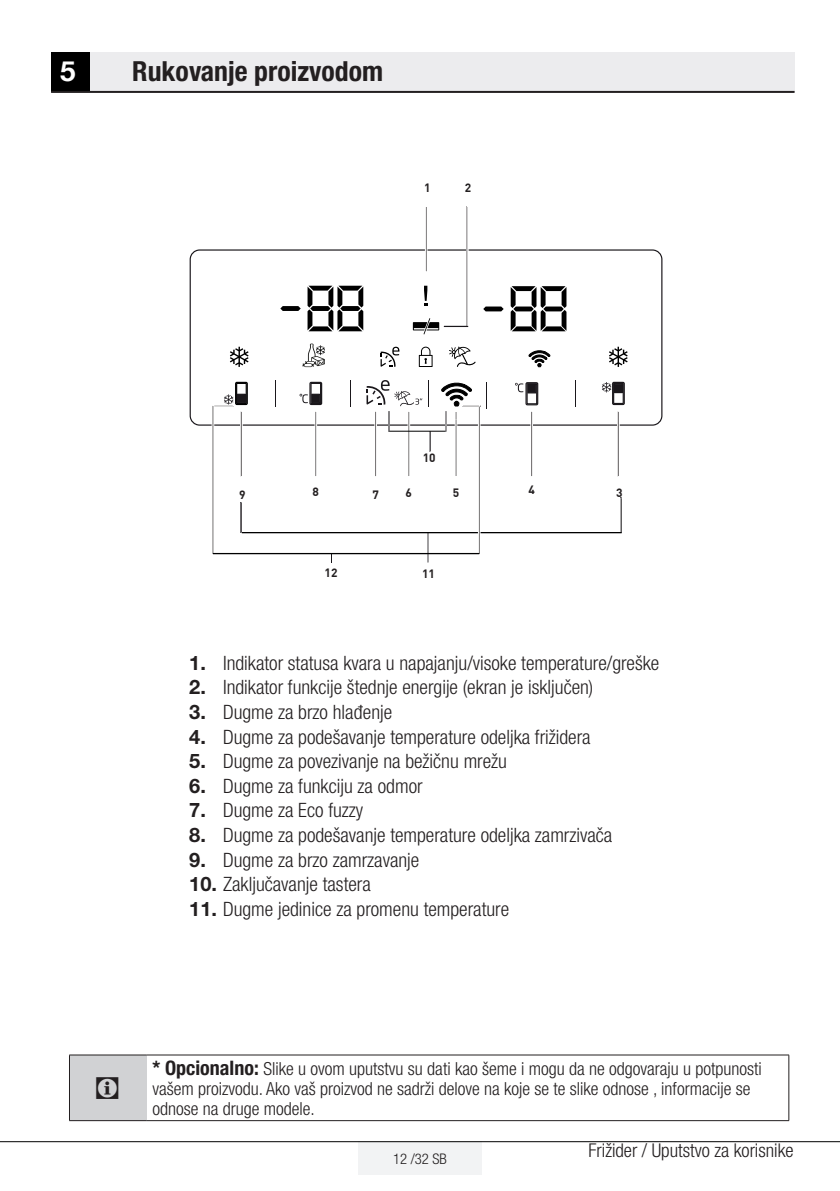
<style>
.page{position:relative;width:840px;height:1191px;background:#fff}
.page>*{position:absolute;margin:0;border:0;box-sizing:border-box;transform-origin:0 0}
.t1{font:32px "ZIWARNUN";color:#231f20}
.t2{font:700 condensed 27.8px "Helvetica Neue LT Pro";color:#231f20}
.t3{font:700 27.8px "Helvetica Neue";color:#fff}
.t4{font:300 condensed 19.8px "Helvetica Neue LT Pro";color:#231f20}
.t5{font:300 condensed 19px "Helvetica Neue LT Pro";color:#231f20}
.t6{font:300 condensed 18px/20px "Helvetica Neue LT Pro";color:#231f20}
.t7{font:300 condensed 14.6px "Helvetica Neue LT Pro";color:#231f20}
.t8{font:700 11.8px "Grundig DIN";color:#231f20}
.s1{font-weight:700;font-stretch:normal;font-size:20px}
.s2{font-weight:700;font-size:20px}
</style>
<div class="page">
<div style="left:358px;top:1141px;width:123px;height:33px;background:#f2f3f4"></div>
<hr style="left:0;top:1141px;width:839px;height:1px;background:#000">
<div style="left:51px;top:52px;width:39px;height:40px;background:#000"></div>
<div style="left:90px;top:52px;width:704px;height:40px;background:#ececee"></div>
<hr style="left:51px;top:91px;width:743px;height:2px;background:#231f20">
<div style="left:69px;top:1055px;width:78px;height:65px;background:#d1d2d4"></div>
<hr style="left:69px;top:1120px;width:78px;height:1px;background:#231f20">
<hr style="left:147px;top:1120px;width:641px;height:1px;background:#231f20">
<hr style="left:69px;top:1055px;width:1px;height:65px;background:#231f20">
<hr style="left:788px;top:1055px;width:1px;height:65px;background:#231f20">
<hr style="left:69px;top:1054px;width:78px;height:1px;background:#231f20">
<hr style="left:147px;top:1054px;width:641px;height:1px;background:#231f20">
<svg style="left:191px;top:251px;width:472px;height:312px"></svg>
<div style="left:189px;top:249px;width:473px;height:177px;border:1px solid #1a171b;border-radius:9px"></div>
<svg style="left:230px;top:347px;width:18px;height:20px"></svg>
<svg style="left:608px;top:347px;width:19px;height:20px"></svg>
<div style="left:611px;top:382px;width:13px;height:23px;border:1px solid #1a171b"></div>
<div style="left:612px;top:383px;width:11px;height:21px;border:1px solid #1a171b"></div>
<svg style="left:601px;top:382px;width:22px;height:12px"></svg>
<div style="left:309px;top:382px;width:13px;height:23px;border:1px solid #1a171b"></div>
<div style="left:310px;top:383px;width:11px;height:21px;border:1px solid #1a171b"></div>
<svg style="left:235px;top:382px;width:13px;height:23px"></svg>
<div style="left:236px;top:383px;width:10px;height:20px;background:#fff"></div>
<div style="left:236px;top:383px;width:11px;height:21px;border:1px solid #000"></div>
<svg style="left:575px;top:380px;width:1px;height:27px"></svg>
<svg style="left:275px;top:380px;width:1px;height:27px"></svg>
<svg style="left:350px;top:380px;width:1px;height:27px"></svg>
<svg style="left:428px;top:380px;width:1px;height:27px"></svg>
<div style="left:525px;top:382px;width:13px;height:23px;border:1px solid #1a171b"></div>
<div style="left:526px;top:383px;width:11px;height:21px;border:1px solid #1a171b"></div>
<svg style="left:307px;top:286px;width:56px;height:45px"></svg>
<svg style="left:280px;top:306px;width:20px;height:5px"></svg>
<svg style="left:483px;top:306px;width:20px;height:5px"></svg>
<svg style="left:510px;top:286px;width:56px;height:45px"></svg>
<svg style="left:418px;top:347px;width:14px;height:20px"></svg>
<svg style="left:299px;top:393px;width:22px;height:11px"></svg>
<svg style="left:514px;top:383px;width:22px;height:11px"></svg>
<svg style="left:380px;top:347px;width:19px;height:20px"></svg>
<svg style="left:448px;top:346px;width:27px;height:21px"></svg>
<svg style="left:424px;top:286px;width:3px;height:20px"></svg>
<div style="left:425px;top:206px;width:2px;height:66px;border:1px solid #fff"></div>
<div style="left:455px;top:411px;width:1px;height:66px;border:1px solid #fff"></div>
<div style="left:374px;top:411px;width:2px;height:66px;border:1px solid #fff"></div>
<div style="left:240px;top:411px;width:2px;height:66px;border:1px solid #fff"></div>
<svg style="left:212px;top:393px;width:34px;height:13px"></svg>
<div style="left:617px;top:411px;width:2px;height:66px;border:1px solid #fff"></div>
<div style="left:530px;top:411px;width:2px;height:66px;border:1px solid #fff"></div>
<div style="left:466px;top:206px;width:2px;height:120px;border:1px solid #fff"></div>
<svg style="left:412px;top:318px;width:56px;height:16px"></svg>
<svg style="left:528px;top:350px;width:22px;height:17px"></svg>
<svg style="left:302px;top:343px;width:23px;height:24px"></svg>
<svg style="left:429px;top:430px;width:2px;height:22px"></svg>
<svg style="left:366px;top:380px;width:56px;height:52px"></svg>
<hr style="left:389px;top:431px;width:56px;height:1px;background:#000">
<svg style="left:427px;top:533px;width:1px;height:30px"></svg>
<svg style="left:620px;top:497px;width:2px;height:36px"></svg>
<svg style="left:240px;top:502px;width:2px;height:31px"></svg>
<hr style="left:242px;top:532px;width:379px;height:1px;background:#000">
<div style="left:478px;top:405px;width:2px;height:149px;border:1px solid #fff"></div>
<hr style="left:213px;top:553px;width:266px;height:1px;background:#000">
<svg style="left:440px;top:381px;width:46px;height:51px"></svg>
<h2 class="t3" style="left:60px;top:54px;width:17px">5</h2>
<h2 class="t2" style="left:132px;top:54px;width:252px">Rukovanje proizvodom</h2>
<p class="t8" style="left:424px;top:183px;width:8px">1</p>
<p class="t8" style="left:464px;top:183px;width:8px">2</p>
<p class="t8" style="left:422px;top:453px;width:14px">10</p>
<p class="t8" style="left:239px;top:490px;width:8px">9</p>
<p class="t8" style="left:312px;top:487px;width:8px">8</p>
<p class="t8" style="left:372px;top:490px;width:8px">7</p>
<p class="t8" style="left:405px;top:487px;width:8px">6</p>
<p class="t8" style="left:452px;top:488px;width:8px">5</p>
<p class="t8" style="left:528px;top:485px;width:8px">4</p>
<p class="t8" style="left:615px;top:488px;width:8px">3</p>
<p class="t8" style="left:324px;top:568px;width:14px">12</p>
<p class="t8" style="left:422px;top:569px;width:14px">11</p>
<p class="t4" style="left:189px;top:651px;width:471px"><span class="s1">1.</span> Indikator statusa kvara u napajanju/visoke temperature/greške</p>
<p class="t4" style="left:189px;top:676px;width:405px"><span class="s1">2.</span> Indikator funkcije štednje energije (ekran je isključen)</p>
<p class="t4" style="left:189px;top:700px;width:204px"><span class="s1">3.</span> Dugme za brzo hlađenje</p>
<p class="t4" style="left:189px;top:725px;width:402px"><span class="s1">4.</span> Dugme za podešavanje temperature odeljka frižidera</p>
<p class="t4" style="left:189px;top:750px;width:319px"><span class="s1">5.</span> Dugme za povezivanje na bežičnu mrežu</p>
<p class="t4" style="left:189px;top:774px;width:235px"><span class="s1">6.</span> Dugme za funkciju za odmor</p>
<p class="t4" style="left:189px;top:799px;width:175px"><span class="s1">7.</span> Dugme za Eco fuzzy</p>
<p class="t4" style="left:189px;top:823px;width:424px"><span class="s1">8.</span> Dugme za podešavanje temperature odeljka zamrzivača</p>
<p class="t4" style="left:189px;top:848px;width:231px"><span class="s1">9.</span> Dugme za brzo zamrzavanje</p>
<p class="t4" style="left:189px;top:872px;width:183px"><span class="s1">10.</span> Zaključavanje tastera</p>
<p class="t4" style="left:189px;top:897px;width:321px"><span class="s1">11.</span> Dugme jedinice za promenu temperature</p>
<h1 class="t1" style="left:95px;top:1070px;width:29px">C</h1>
<p class="t6" style="left:152px;top:1058px;width:610px"><span class="s2">* Opcionalno:</span> Slike u ovom uputstvu su dati kao šeme i mogu da ne odgovaraju u potpunosti vašem proizvodu. Ako vaš proizvod ne sadrži delove na koje se te slike odnose , informacije se odnose na druge modele.</p>
<p class="t7" style="left:393px;top:1150px;width:55px">12 /32 SB</p>
<p class="t5" style="left:588px;top:1139px;width:206px">Frižider / Uputstvo za korisnike</p>
</div>
